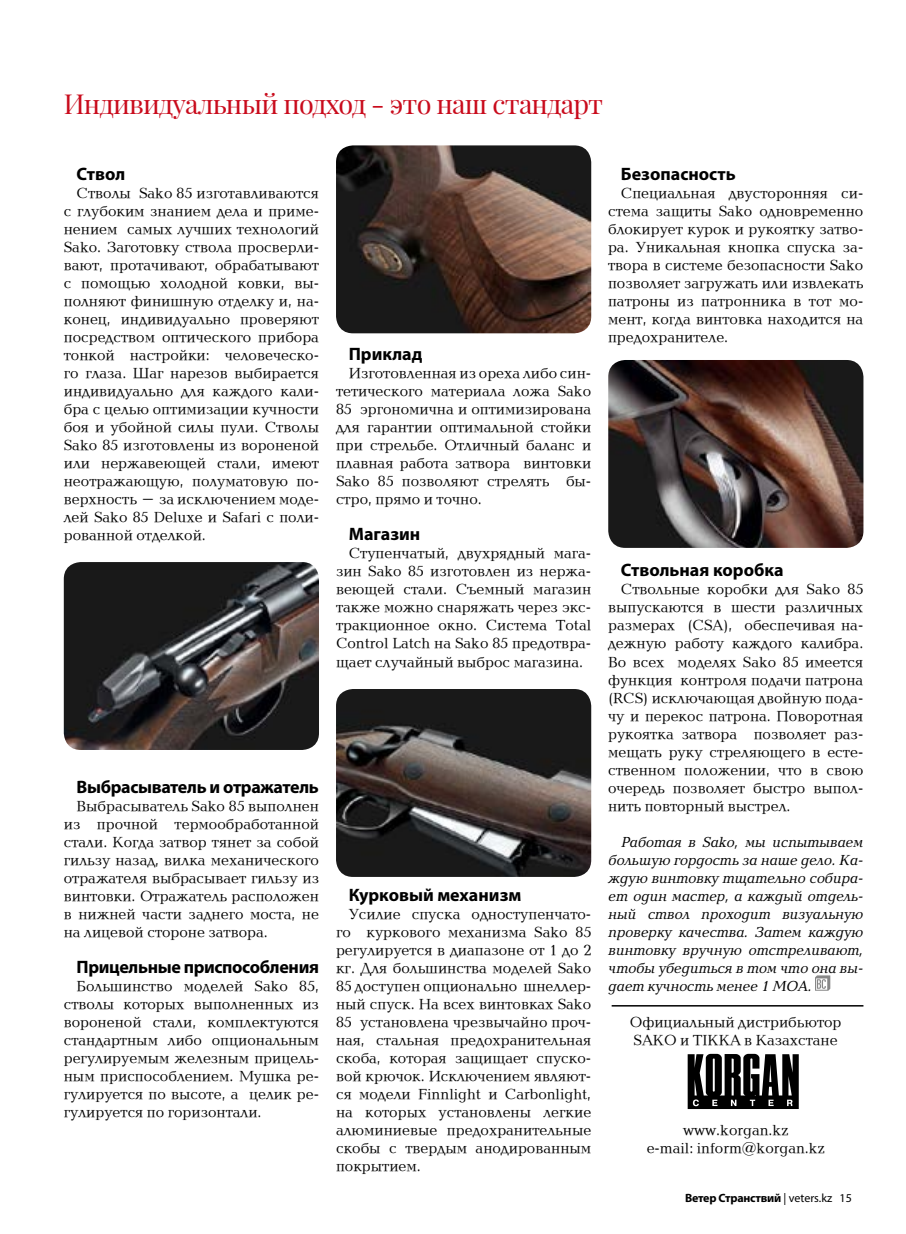
<style>
.page{position:relative;width:906px;height:1234px;background:#fff}
.page>*{position:absolute;margin:0;border:0;box-sizing:border-box;transform-origin:0 0}
.t1{font:27px "Playfair Display";letter-spacing:-.03em;color:#c90b1c}
.t2{font:700 18px "Myriad Pro";letter-spacing:-.005em;color:#000}
.t3{font:15px/18px "Baltica KZ";color:#000;text-align:justify}
.t4{font:italic 15px/18px "Baltica C";letter-spacing:-.01em;color:#000;text-align:justify}
.t5{font:700 12px "Myriad Pro";letter-spacing:-.02em;color:#000}
.s1{font-weight:400}
</style>
<div class="page">
<svg style="left:815px;top:975px;width:15px;height:15px"></svg>
<img style="left:64px;top:562px;width:255px;height:187px">
<img style="left:336px;top:145px;width:255px;height:188px">
<img style="left:608px;top:360px;width:255px;height:187px">
<img style="left:336px;top:689px;width:255px;height:187px">
<svg style="left:687px;top:1053px;width:111px;height:55px"></svg>
<hr style="left:611px;top:1004px;width:252px;height:2px;background:#000">
<h1 class="t1" style="left:64px;top:87px;width:541px">Индивидуальный подход - это наш стандарт</h1>
<p class="t2" style="left:77px;top:162px;width:50px">Ствол</p>
<p class="t3" style="left:64px;top:184px;width:257px;text-indent:13px">Стволы Sako 85 изготавливаются с глубоким знанием дела и приме&shy;нением самых лучших технологий Sako. Заготовку ствола просверли&shy;вают, протачивают, обрабатывают с помощью холодной ковки, вы&shy;полняют финишную отделку и, на&shy;конец, индивидуально проверяют посредством оптического прибора тонкой настройки: человеческо&shy;го глаза. Шаг нарезов выбирается индивидуально для каждого кали&shy;бра с целью оптимизации кучности боя и убойной силы пули. Стволы Sako 85 изготовлены из вороненой или нержавеющей стали, имеют неотражающую, полуматовую по&shy;верхность – за исключением моде&shy;лей Sako 85 Deluxe и Safari с поли&shy;рованной отделкой.</p>
<p class="t2" style="left:77px;top:774px;width:244px">Выбрасыватель и отражатель</p>
<p class="t3" style="left:64px;top:796px;width:257px;text-indent:13px">Выбрасыватель Sako 85 выполнен из прочной термообработанной стали. Когда затвор тянет за собой гильзу назад, вилка механического отражателя выбрасывает гильзу из винтовки. Отражатель расположен в нижней части заднего моста, не на лицевой стороне затвора.</p>
<p class="t2" style="left:77px;top:954px;width:244px">Прицельные приспособления</p>
<p class="t3" style="left:64px;top:976px;width:257px;text-indent:13px">Большинство моделей Sako 85, стволы которых выполненных из вороненой стали, комплектуются стандартным либо опциональным регулируемым железным прицель&shy;ным приспособлением. Мушка ре&shy;гулируется по высоте, а целик ре&shy;гулируется по горизонтали.</p>
<p class="t2" style="left:349px;top:342px;width:75px">Приклад</p>
<p class="t3" style="left:336px;top:364px;width:257px;text-indent:13px">Изготовленная из ореха либо син&shy;тетического материала ложа Sako 85 эргономична и оптимизирована для гарантии оптимальной стойки при стрельбе. Отличный баланс и плавная работа затвора винтовки Sako 85 позволяют стрелять бы&shy;стро, прямо и точно.</p>
<p class="t2" style="left:349px;top:522px;width:73px">Магазин</p>
<p class="t3" style="left:336px;top:544px;width:257px;text-indent:13px">Ступенчатый, двухрядный мага&shy;зин Sako 85 изготовлен из нержа&shy;веющей стали. Съемный магазин также можно снаряжать через экс&shy;тракционное окно. Система Total Control Latch на Sako 85 предотвра&shy;щает случайный выброс магазина.</p>
<p class="t2" style="left:349px;top:882px;width:174px">Курковый механизм</p>
<p class="t3" style="left:336px;top:904px;width:257px;text-indent:13px">Усилие спуска одноступенчато&shy;го куркового механизма Sako 85 регулируется в диапазоне от 1 до 2 кг. Для большинства моделей Sako 85 доступен опционально шнеллер&shy;ный спуск. На всех винтовках Sako 85 установлена чрезвычайно проч&shy;ная, стальная предохранительная скоба, которая защищает спуско&shy;вой крючок. Исключением являют&shy;ся модели Finnlight и Carbonlight, на которых установлены легкие алюминиевые предохранительные скобы с твердым анодированным покрытием.</p>
<p class="t2" style="left:621px;top:162px;width:116px">Безопасность</p>
<p class="t3" style="left:608px;top:184px;width:257px;text-indent:13px">Специальная двусторонняя си&shy;стема защиты Sako одновременно блокирует курок и рукоятку затво&shy;ра. Уникальная кнопка спуска за&shy;твора в системе безопасности Sako позволяет загружать или извлекать патроны из патронника в тот мо&shy;мент, когда винтовка находится на предохранителе.</p>
<p class="t2" style="left:621px;top:558px;width:164px">Ствольная коробка</p>
<p class="t3" style="left:608px;top:580px;width:257px;text-indent:13px">Ствольные коробки для Sako 85 выпускаются в шести различных размерах (CSA), обеспечивая на&shy;дежную работу каждого калибра.<br>Во всех моделях Sako 85 имеется функция контроля подачи патрона (RCS) исключающая двойную пода&shy;чу и перекос патрона. Поворотная рукоятка затвора позволяет раз&shy;мещать руку стреляющего в есте&shy;ственном положении, что в свою очередь позволяет быстро выпол&shy;нить повторный выстрел.</p>
<p class="t4" style="left:608px;top:833px;width:256px;text-indent:13px">Работая в Sako, мы испытываем большую гордость за наше дело. Ка&shy;ждую винтовку тщательно собира&shy;ет один мастер, а каждый отдель&shy;ный ствол проходит визуальную проверку качества. Затем каждую винтовку вручную отстреливают, чтобы убедиться в том что она вы&shy;дает кучность менее 1 MOA.</p>
<p class="t3" style="left:630px;top:1012px;width:213px">Официальный дистрибьютор<br>SAKO и TIKKA в Казахстане</p>
<p class="t3" style="left:646px;top:1120px;width:179px;text-align:center">www.korgan.kz<br>e-mail: inform@korgan.kz</p>
<p class="t5" style="left:685px;top:1190px;width:168px">Ветер Странствий <span class="s1">| veters.kz 15</span></p>
</div>
